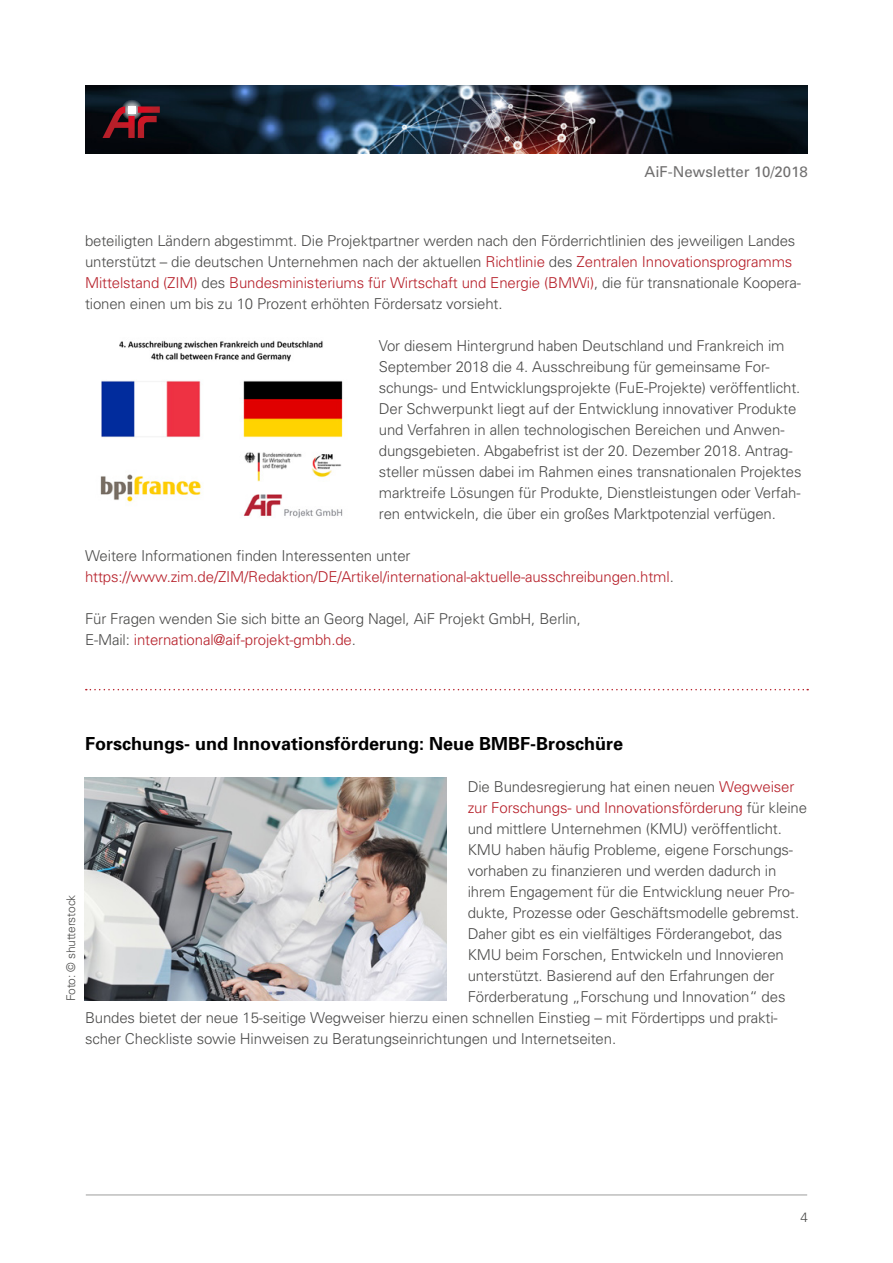
<style>
.page{position:relative;width:893px;height:1263px;background:#fff}
.page>*{position:absolute;margin:0;border:0;box-sizing:border-box;transform-origin:0 0}
.t1{font:700 18px "Univers";color:#000}
.t2{font:300 15px/21px "Univers";letter-spacing:-.01em;color:#4a4a49}
.t3{font:300 15px/21px "Univers";letter-spacing:-.01em;color:#b61f29}
.Einf__Abs{font:15px "Univers";color:#706f6f}
.Einf__Abs-2{font:300 13.5px "Univers";color:#4a4a49}
.Einf__Abs-3{font:300 12px "Univers";letter-spacing:-.015em;color:#4a4a49}
.s1{color:#b61f29}
.s2{color:#4a4a49}
</style>
<div class="page">
<img style="left:85px;top:85px;width:723px;height:68px">
<svg style="left:121px;top:99px;width:21px;height:21px"></svg>
<svg style="left:102px;top:106px;width:58px;height:32px;background:#621f28"></svg>
<hr style="left:86px;top:1194px;width:721px;height:1px;background:#9d9d9c">
<img style="left:100px;top:340px;width:243px;height:178px">
<svg style="left:86px;top:689px;width:722px;height:1px"></svg>
<img style="left:85px;top:778px;width:361px;height:222px">
<p class="Einf__Abs" style="left:644px;top:163px;width:165px">AiF-Newsletter 10/2018</p>
<p class="t2" style="left:85px;top:230px;width:717px">beteiligten Ländern abgestimmt. Die Projektpartner werden nach den Förderrichtlinien des jeweiligen Landes unterstützt – die deutschen Unternehmen nach der aktuellen <span class="s1">Richtlinie</span> des <span class="s1">Zentralen Innovationsprogramms Mittelstand (ZIM)</span> des <span class="s1">Bundesministeriums für Wirtschaft und Energie (BMWi)</span>, die für transnationale Koopera&shy;tionen einen um bis zu 10 Prozent erhöhten Fördersatz vorsieht.</p>
<p class="t2" style="left:379px;top:335px;width:424px">Vor diesem Hintergrund haben Deutschland und Frankreich im September 2018 die 4. Ausschreibung für gemeinsame For&shy;schungs- und Entwicklungsprojekte (FuE-Projekte) veröffentlicht.<br>Der Schwerpunkt liegt auf der Entwicklung innovativer Produkte und Verfahren in allen technologischen Bereichen und Anwen&shy;dungsgebieten. Abgabefrist ist der 20. Dezember 2018. Antrag&shy;steller müssen dabei im Rahmen eines transnationalen Projektes marktreife Lösungen für Produkte, Dienstleistungen oder Verfah&shy;ren entwickeln, die über ein großes Marktpotenzial verfügen.</p>
<p class="t3" style="left:85px;top:545px;width:590px"><span class="s2">Weitere Informationen finden Interessenten unter </span>https://www.zim.de/ZIM/Redaktion/DE/Artikel/international-aktuelle-ausschreibungen.html<span class="s2">.</span></p>
<p class="t2" style="left:85px;top:608px;width:497px">Für Fragen wenden Sie sich bitte an Georg Nagel, AiF Projekt GmbH, Berlin,<br>E-Mail: <span class="s1">international@aif-projekt-gmbh.de</span>.</p>
<p class="Einf__Abs-3" style="left:64px;top:1001px;width:108px;rotate:-90deg">Foto: © shutterstock</p>
<p class="t1" style="left:85px;top:733px;width:540px">Forschungs- und Innovationsförderung: Neue BMBF-Broschüre</p>
<p class="t2" style="left:468px;top:776px;width:328px">Die Bundesregierung hat einen neuen <span class="s1">Wegweiser</span></p>
<p class="t3" style="left:468px;top:797px;width:341px">zur Forschungs- und Innovationsförderung <span class="s2">für kleine</span></p>
<p class="t2" style="left:468px;top:818px;width:316px">und mittlere Unternehmen (KMU) veröffentlicht.</p>
<p class="t2" style="left:468px;top:839px;width:327px">KMU haben häufig Probleme, eigene Forschungs-</p>
<p class="t2" style="left:468px;top:860px;width:310px">vorhaben zu finanzieren und werden dadurch in</p>
<p class="t2" style="left:468px;top:881px;width:328px">ihrem Engagement für die Entwicklung neuer Pro-</p>
<p class="t2" style="left:468px;top:902px;width:333px">dukte, Prozesse oder Geschäftsmodelle gebremst.</p>
<p class="t2" style="left:468px;top:923px;width:316px">Daher gibt es ein vielfältiges Förderangebot, das</p>
<p class="t2" style="left:468px;top:944px;width:318px">KMU beim Forschen, Entwickeln und Innovieren</p>
<p class="t2" style="left:468px;top:965px;width:308px">unterstützt. Basierend auf den Erfahrungen der</p>
<p class="t2" style="left:468px;top:986px;width:319px">Förderberatung „Forschung und Innovation“ des</p>
<p class="t2" style="left:85px;top:1007px;width:694px">Bundes bietet der neue 15-seitige Wegweiser hierzu einen schnellen Einstieg – mit Fördertipps und prakti-</p>
<p class="t2" style="left:85px;top:1028px;width:533px">scher Checkliste sowie Hinweisen zu Beratungseinrichtungen und Internetseiten.</p>
<p class="Einf__Abs-2" style="left:800px;top:1209px;width:9px">4</p>
</div>
